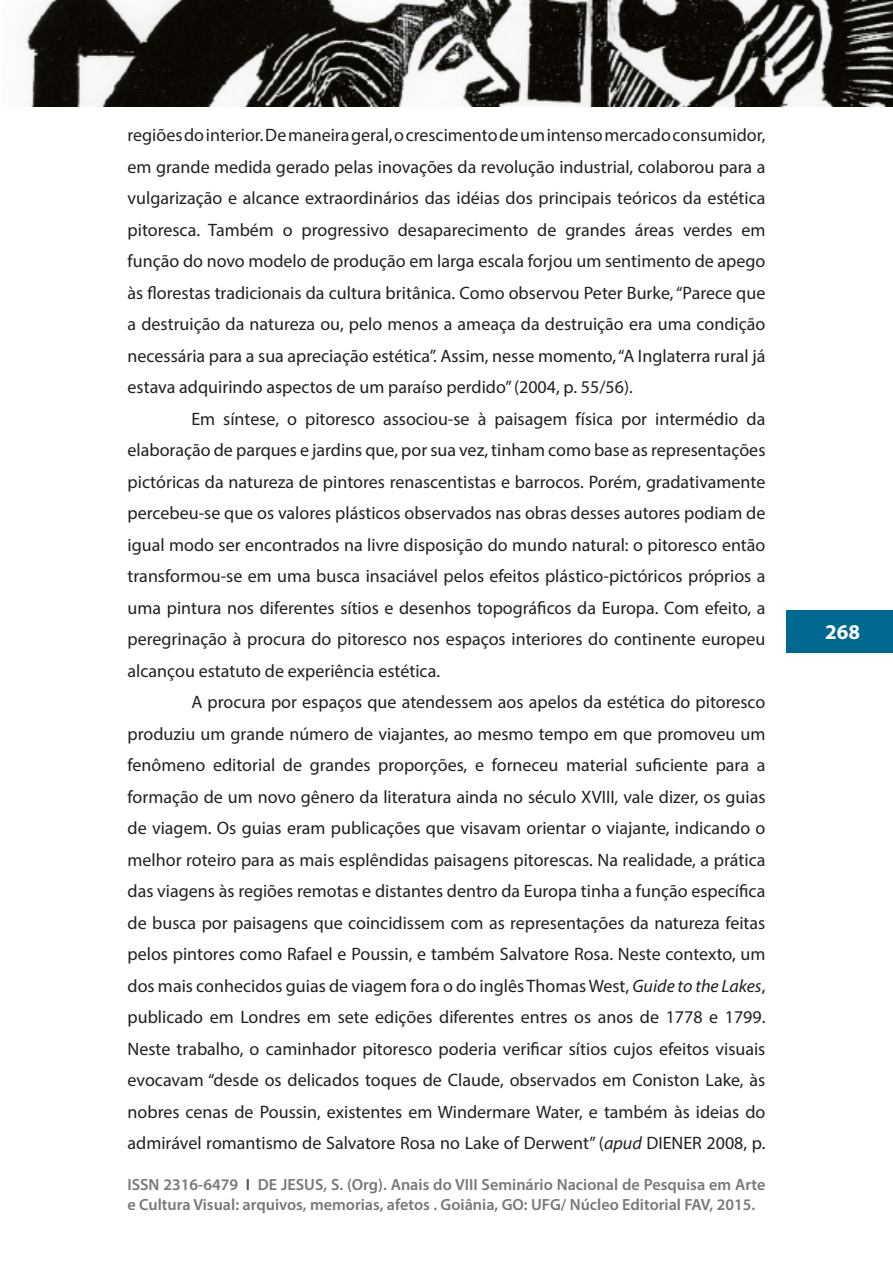
<style>
.page{position:relative;width:893px;height:1263px;background:#fff}
.page>*{position:absolute;margin:0;border:0;box-sizing:border-box;transform-origin:0 0}
.t1{font:700 21px "Myriad Pro";color:#fff}
.Texto_básico{font:18px/31.5px "Myriad Pro";color:#231f20;text-align:justify}
.t2{font:600 16.2px/19.5px "Myriad Pro";color:#76787b}
.s1{font-style:italic}
.s2{color:#4b4c4d}
</style>
<div class="page">
<div style="left:787px;top:610px;width:106px;height:43px;background:#006991"></div>
<img style="left:25px;top:0;width:868px;height:106px">
<p class="Texto_básico" style="left:128px;top:119px;width:639px">regiões do interior. De maneira geral, o crescimento de um intenso mercado consumidor, em grande medida gerado pelas inovações da revolução industrial, colaborou para a vulgarização e alcance extraordinários das idéias dos principais teóricos da estética pitoresca. Também o progressivo desaparecimento de grandes áreas verdes em função do novo modelo de produção em larga escala forjou um sentimento de apego às florestas tradicionais da cultura britânica. Como observou Peter Burke, “Parece que a destruição da natureza ou, pelo menos a ameaça da destruição era uma condição necessária para a sua apreciação estética”. Assim, nesse momento, “A Inglaterra rural já estava adquirindo aspectos de um paraíso perdido” (2004, p. 55/56).</p>
<p class="Texto_básico" style="left:128px;top:402px;width:639px;text-indent:64px">Em síntese, o pitoresco associou-se à paisagem física por intermédio da elaboração de parques e jardins que, por sua vez, tinham como base as representações pictóricas da natureza de pintores renascentistas e barrocos. Porém, gradativamente percebeu-se que os valores plásticos observados nas obras desses autores podiam de igual modo ser encontrados na livre disposição do mundo natural: o pitoresco então transformou-se em uma busca insaciável pelos efeitos plástico-pictóricos próprios a uma pintura nos diferentes sítios e desenhos topográficos da Europa. Com efeito, a peregrinação à procura do pitoresco nos espaços interiores do continente europeu alcançou estatuto de experiência estética.</p>
<p class="Texto_básico" style="left:128px;top:686px;width:639px;text-indent:64px">A procura por espaços que atendessem aos apelos da estética do pitoresco produziu um grande número de viajantes, ao mesmo tempo em que promoveu um fenômeno editorial de grandes proporções, e forneceu material suficiente para a formação de um novo gênero da literatura ainda no século XVIII, vale dizer, os guias de viagem. Os guias eram publicações que visavam orientar o viajante, indicando o melhor roteiro para as mais esplêndidas paisagens pitorescas. Na realidade, a prática das viagens às regiões remotas e distantes dentro da Europa tinha a função específica de busca por paisagens que coincidissem com as representações da natureza feitas pelos pintores como Rafael e Poussin, e também Salvatore Rosa. Neste contexto, um dos mais conhecidos guias de viagem fora o do inglês Thomas West, <span class="s1">Guide to the Lakes</span>, publicado em Londres em sete edições diferentes entres os anos de 1778 e 1799.<br>Neste trabalho, o caminhador pitoresco poderia verificar sítios cujos efeitos visuais evocavam “desde os delicados toques de Claude, observados em Coniston Lake, às nobres cenas de Poussin, existentes em Windermare Water, e também às ideias do admirável romantismo de Salvatore Rosa no Lake of Derwent” (<span class="s1">apud</span> DIENER 2008, p.</p>
<p class="t2" style="left:128px;top:1174px;width:639px">ISSN 2316-6479 <span class="s2">I</span> DE JESUS, S. (Org). Anais do VIII Seminário Nacional de Pesquisa em Arte e Cultura Visual: arquivos, memorias, afetos . Goiânia, GO: UFG/ Núcleo Editorial FAV, 2015.</p>
<p class="t1" style="left:825px;top:619px;width:36px">268</p>
</div>
